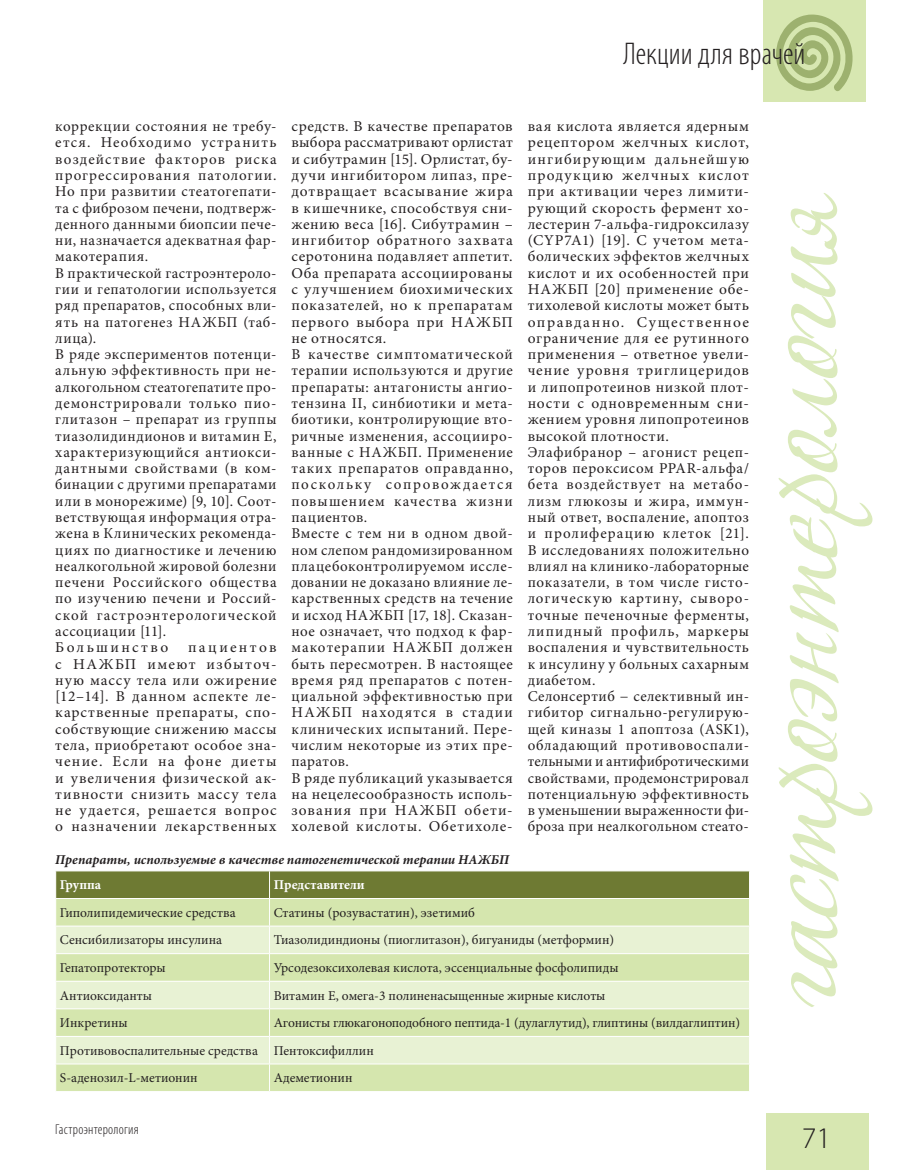
<style>
.page{position:relative;width:915px;height:1170px;background:#fff}
.page>*{position:absolute;margin:0;border:0;box-sizing:border-box;transform-origin:0 0}
.t1{font:300 condensed 31.5px "Myriad Pro";color:#231f20}
.t2{font:300 30px "Myriad Pro";color:#231f20}
.t3{font:15px/16.4px "Minion Pro";letter-spacing:.045em;color:#231f20}
.t4{font:300 condensed 14.25px "Myriad Pro";letter-spacing:.015em;color:#231f20}
.t5{font:13.5px/27.6px "Minion Pro";color:#231f20}
.t6{font:italic 700 13.5px "Minion Pro";color:#231f20}
.t7{font:700 13.5px "Minion Pro";color:#fff}
</style>
<div class="page">
<div style="left:765px;top:1113px;width:102px;height:56px;background:#d7e7b1"></div>
<svg style="left:778px;top:193px;width:94px;height:814px"></svg>
<div style="left:763px;top:0;width:102px;height:102px;background:#d7e7b1"></div>
<svg style="left:776px;top:15px;width:77px;height:76px"></svg>
<svg style="left:55px;top:871px;width:695px;height:220px;background:#d0deaf"></svg>
<hr style="left:55px;top:898px;width:214px;height:1px;background:#fff">
<hr style="left:269px;top:898px;width:480px;height:1px;background:#fff">
<h1 class="t1" style="left:623px;top:35px;width:183px">Лекции для врачей</h1>
<p class="t3" style="left:55px;top:118px;width:223px">коррекции состояния не требу&shy;ется. Необходимо устранить воздействие факторов риска прогрессирования патологии.<br>Но при развитии стеатогепати&shy;та с фиброзом печени, подтверж&shy;денного данными биопсии пече&shy;ни, назначается адекватная фар&shy;макотерапия.<br>В практической гастроэнтероло&shy;гии и гепатологии используется ряд препаратов, способных вли&shy;ять на патогенез НАЖБП (таб&shy;лица).<br>В ряде экспериментов потенци&shy;альную эффективность при не&shy;алкогольном стеатогепатите про&shy;демонстрировали только пио&shy;глитазон – препарат из груп пы тиазолидиндионов и витамин E, характеризующийся антиокси&shy;дантными свойствами (в ком&shy;бинации с другими препаратами или в монорежиме) [9, 10]. Соот&shy;ветствующая информация отра&shy;жена в Клинических рекоменда&shy;циях по диагностике и лечению неалкогольной жировой болезни печени Российского общества по изучению печени и Россий&shy;ской гастроэнтерологической ассоциации [11].<br>Большинство</p>
<p class="t3" style="left:291px;top:118px;width:223px">средств. В качестве препаратов выбора рассматривают орлистат и сибутрамин [15]. Орлистат, бу&shy;дучи ингибитором липаз, пре&shy;дотвращает всасывание жира в кишечнике, способствуя сни&shy;жению веса [16]. Сибутрамин – ингибитор обратного захвата серотонина подавляет аппетит.<br>Оба препарата ассоциированы с улучшением биохимических показателей, но к препаратам первого выбора при НАЖБП не относятся.<br>В качестве симптоматической терапии используются и другие препараты: антагонисты ангио&shy;тензина II, синбиотики и мета&shy;биотики, контролирующие вто&shy;ричные изменения, ассоцииро&shy;ванные с НАЖБП. Применение таких препаратов оправданно, поскольку сопровождается повышением качества жизни пациентов.<br>Вместе с тем ни в одном двой&shy;ном слепом рандомизированном плацебоконтролируемом иссле&shy;довании не доказано влияние ле&shy;карственных средств на течение и исход НАЖБП [17, 18]. Сказан&shy;ное означает, что подход к фар&shy;макотерапии НАЖБП должен быть пересмотрен. В настоящее время ряд препаратов с потен&shy;циальной эффективностью при<br>НАЖБП находятся в стадии клинических испытаний. Пере&shy;числим некоторые из этих пре&shy;паратов.<br>В ряде публикаций указывается на нецелесообразность исполь&shy;зования при НАЖБП обети&shy;холевой кислоты. Обетихоле-</p>
<p class="t3" style="left:527px;top:118px;width:223px">вая кислота является ядерным рецептором желчных кислот, ингибирующим дальнейшую продукцию желчных кислот при активации через лимити&shy;рующий скорость фермент хо&shy;лестерин 7-альфа-гидроксилазу (CYP7A1) [19]. С учетом мета&shy;болических эффектов желчных кислот и их особенностей при<br>НАЖБП [20] применение обе&shy;тихолевой кислоты может быть оправданно. Существенное ограничение для ее рутинного применения – ответное увели&shy;чение уровня триглицеридов и липопротеинов низкой плот&shy;ности с одновременным сни&shy;жением уровня липопротеинов высокой плотности.<br>Элафибранор – агонист рецеп&shy;торов пероксисом PPAR-альфа/ бета воздействует на метабо&shy;лизм глюкозы и жира, иммун&shy;ный ответ, воспаление, апоптоз и пролиферацию клеток [21].<br>В исследованиях положительно влиял на клинико-лабораторные показатели, в том числе гисто&shy;логическую картину, сыворо&shy;точные печеночные ферменты, липидный профиль, маркеры воспаления и чувствительность к инсулину у больных сахарным диабетом.<br>Селонсертиб − селективный ин&shy;гибитор сигнально-регулирую&shy;щей киназы 1 апоптоза (ASK1), обладающий противовоспали&shy;тельными и антифибротическими свойствами, продемонстрировал потенциальную эффективность в уменьшении выраженности фи&shy;броза при неалкогольном стеато-</p>
<p class="t6" style="left:55px;top:850px;width:455px">Препараты, используемые в качестве патогенетической терапии НАЖБП</p>
<p class="t7" style="left:60px;top:875px;width:43px">Группа</p>
<p class="t7" style="left:274px;top:875px;width:92px">Представители</p>
<p class="t5" style="left:60px;top:898px;width:177px">Гиполипидемические средства</p>
<p class="t5" style="left:274px;top:898px;width:203px">Статины (розувастатин), эзетимиб</p>
<p class="t5" style="left:60px;top:926px;width:164px">Сенсибилизаторы инсулина</p>
<p class="t5" style="left:274px;top:926px;width:342px">Тиазолидиндионы (пиоглитазон), бигуаниды (метформин)</p>
<p class="t5" style="left:60px;top:953px;width:107px">Гепатопротекторы</p>
<p class="t5" style="left:274px;top:953px;width:346px">Урсодезоксихолевая кислота, эссенциальные фосфолипиды</p>
<p class="t5" style="left:60px;top:981px;width:94px">Антиоксиданты</p>
<p class="t5" style="left:274px;top:981px;width:333px">Витамин Е, омега-3 полиненасыщенные жирные кислоты</p>
<p class="t5" style="left:60px;top:1009px;width:69px">Инкретины</p>
<p class="t3" style="left:55px;top:639px;width:223px;text-align:justify;text-indent:133px">пациентов с НАЖБП имеют избыточ&shy;ную массу тела или ожирение [12–14]. В данном аспекте ле&shy;карственные препараты, спо&shy;собствующие снижению массы тела, приобретают особое зна&shy;чение. Если на фоне диеты и увеличения физической ак&shy;тивности снизить массу тела не удается, решается вопрос о назначении лекарственных</p>
<p class="t5" style="left:60px;top:1009px;width:681px;text-indent:214px">Агонисты глюкагоноподобного пептида-1 (дулаглутид), глиптины (вилдаглиптин)<br>Противовоспалительные средства Пентоксифиллин<br>S-аденозил-L-метионин</p>
<p class="t5" style="left:274px;top:1064px;width:80px">Адеметионин</p>
<p class="t4" style="left:55px;top:1120px;width:85px">Гастроэнтерология</p>
<h2 class="t2" style="left:801px;top:1119px;width:31px">71</h2>
</div>
